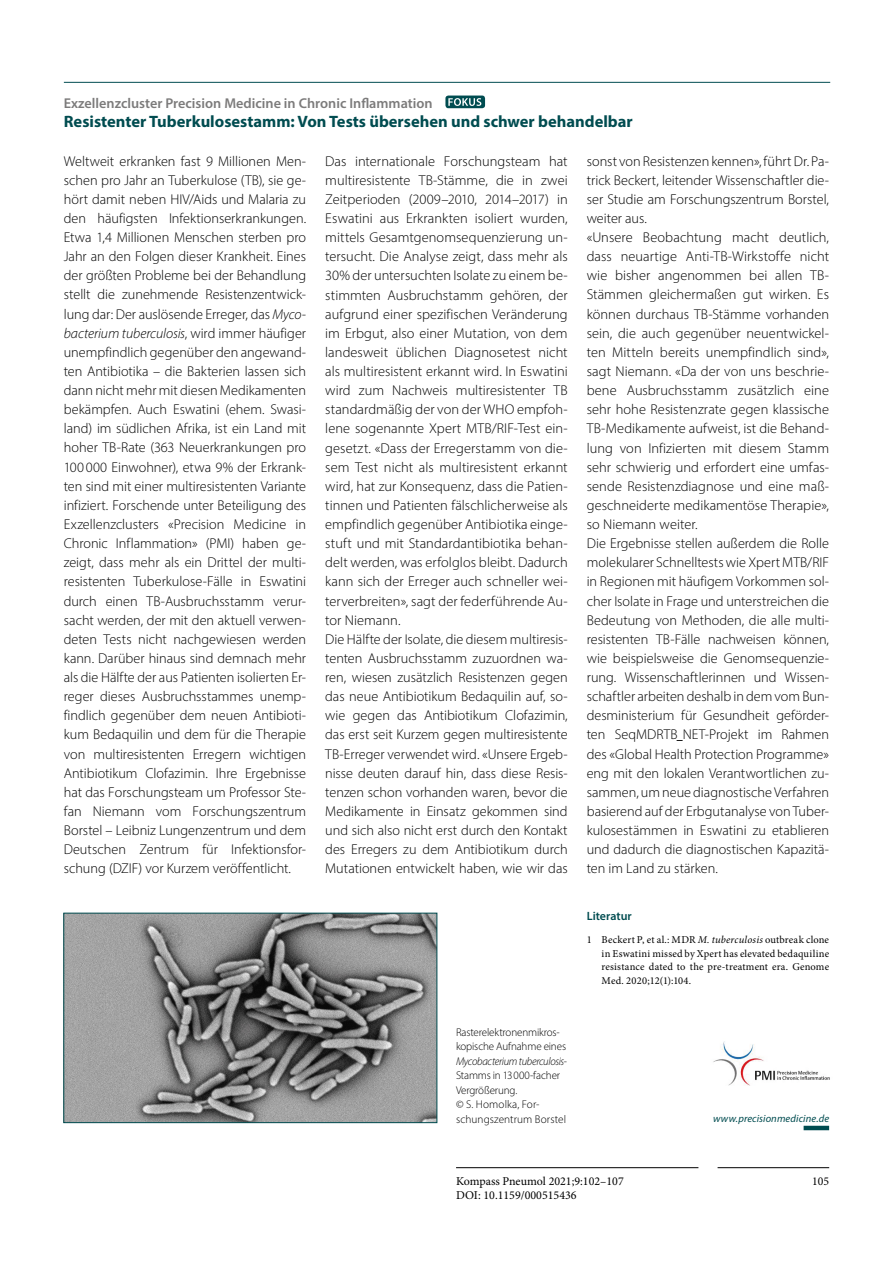
<style>
.page{position:relative;width:893px;height:1263px;background:#fff}
.page>*{position:absolute;margin:0;border:0;box-sizing:border-box;transform-origin:0 0}
.t1{font:700 16.5px "Myriad Pro";color:#004c50}
.t2{font:14.25px/19px "Myriad Variable Concept";letter-spacing:.15em;color:#000}
.t3{font:600 14.25px "Myriad Pro";color:#7c7b7b}
.t4{font:12px "Minion Pro";color:#000}
.t5{font:600 12px "Myriad Pro";letter-spacing:.005em;color:#004c50}
.t6{font:300 11.25px/14.4px "Myriad Pro";letter-spacing:-.01em;color:#000}
.t7{font:10.5px/14px "Minion Pro";letter-spacing:.015em;color:#000;text-align:justify}
.t8{font:italic 10.5px "Myriad Pro";letter-spacing:.01em;color:#004c50}
.s1{font-style:italic}
</style>
<div class="page">
<hr style="left:718px;top:1167px;width:111px;height:1px;background:#000">
<hr style="left:456px;top:1167px;width:242px;height:1px;background:#000">
<hr style="left:64px;top:82px;width:766px;height:1px;background:#004c50">
<div style="left:445px;top:96px;width:40px;height:12px;background:#004c50;border-radius:3px"></div>
<svg style="left:448px;top:98px;width:33px;height:8px"></svg>
<hr style="left:804px;top:1126px;width:25px;height:4px;background:#004c50">
<img style="left:713px;top:1041px;width:117px;height:45px">
<img style="left:65px;top:915px;width:370px;height:206px">
<div style="left:63px;top:913px;width:374px;height:210px;border:1px solid #004c50"></div>
<p class="t3" style="left:64px;top:94px;width:370px">Exzellenzcluster Precision Medicine in Chronic Inflammation</p>
<p class="t1" style="left:64px;top:111px;width:570px">Resistenter Tuberkulosestamm: Von Tests übersehen und schwer behandelbar</p>
<p class="t2" style="left:64px;top:151px;width:244px">Weltweit erkranken fast 9 Millionen Men&shy;schen pro Jahr an Tuberkulose (TB), sie ge&shy;hört damit neben HIV/Aids und Malaria zu den häufigsten Infektionserkrankungen.<br>Etwa 1,4 Millionen Menschen sterben pro Jahr an den Folgen dieser Krankheit. Eines der größten Probleme bei der Behandlung stellt die zunehmende Resistenzentwick&shy;lung dar: Der auslösende Erreger, das <span class="s1">Myco&shy;bacterium tuberculosis</span>, wird immer häufiger unempfindlich gegenüber den angewand&shy;ten Antibiotika – die Bakterien lassen sich dann nichtmehr mitdiesen Medikamenten bekämpfen. Auch Eswatini (ehem. Swasi&shy;land) im südlichen Afrika, ist ein Land mit hoher TB-Rate (363 Neuerkrankungen pro 100000 Einwohner), etwa 9% der Erkrank&shy;ten sind mit einer multiresistenten Variante infiziert. Forschende unter Beteiligung des Exzellenzclusters «Precision Medicine in Chronic Inflammation» (PMI) haben ge&shy;zeigt, dass mehr als ein Drittel der multi&shy;resistenten Tuberkulose-Fälle in Eswatini durch einen TB-Ausbruchsstamm verur&shy;sacht werden, der mit den aktuell verwen&shy;deten Tests nicht nachgewiesen werden kann. Darüber hinaus sind demnach mehr als die Hälfte der aus Patienten isolierten Er&shy;reger dieses Ausbruchsstammes unemp&shy;findlich gegenüber dem neuen Antibioti&shy;kum Bedaquilin und dem für die Therapie von multiresistenten Erregern wichtigen Antibiotikum Clofazimin. Ihre Ergebnisse hat das Forschungsteam um Professor Ste&shy;fan Niemann vom Forschungszentrum Borstel – Leibniz Lungenzentrum und dem Deutschen Zentrum für Infektionsfor&shy;schung (DZIF) vor Kurzem veröffentlicht.</p>
<p class="t2" style="left:325px;top:151px;width:244px">Das internationale Forschungsteam hat multiresistente TB-Stämme, die in zwei Zeitperioden (2009–2010, 2014–2017) in Eswatini aus Erkrankten isoliert wurden, mittels Gesamtgenomsequenzierung un&shy;tersucht. Die Analyse zeigt, dass mehr als 30%deruntersuchten Isolate zu einem be&shy;stimmten Ausbruchstamm gehören, der aufgrund einer spezifischen Veränderung im Erbgut, also einer Mutation, von dem landesweit üblichen Diagnosetest nicht als multiresistent erkannt wird. In Eswatini wird zum Nachweis multiresistenter TB standardmäßig dervon derWHO empfoh&shy;lene sogenannte Xpert MTB/RIF-Test ein&shy;gesetzt. «Dass der Erregerstamm von die&shy;sem Test nicht als multiresistent erkannt wird, hat zur Konsequenz, dass die Patien&shy;tinnen und Patienten fälschlicherweise als empfindlich gegenüberAntibiotika einge&shy;stuft und mit Standardantibiotika behan&shy;delt werden, was erfolglos bleibt. Dadurch kann sich der Erreger auch schneller wei&shy;terverbreiten», sagt derfederführende Au&shy;tor Niemann.<br>D ie Hälfte der Isolate, die diesem m ultiresis&shy;tenten Ausbruchsstamm zuzuordnen wa&shy;ren, wiesen zusätzlich Resistenzen gegen das neue Antibiotikum Bedaquilin auf, so&shy;wie gegen das Antibiotikum Clofazimin, das erst seit Kurzem gegen multiresistente TB-Erreger verwendet wird. «Unsere Ergeb&shy;nisse deuten darauf hin, dass diese Resis&shy;tenzen schon vorhanden waren, bevor die Medikamente in Einsatz gekommen sind und sich also nicht erst durch den Kontakt des Erregers zu dem Antibiotikum durch Mutationen entwickelt haben, wie wir das</p>
<p class="t2" style="left:587px;top:151px;width:244px">sonstvon Resistenzen kennen», führtDr. Pa&shy;trick Beckert, leitender Wissenschaftler die&shy;ser Studie am Forschungszentrum Borstel, weiter aus.<br>«Unsere Beobachtung macht deutlich, dass neuartige Anti-TB-Wirkstoffe nicht wie bisher angenommen bei allen TB-Stämmen gleichermaßen gut wirken. Es können durchaus TB-Stämme vorhanden sein, die auch gegenüber neuentwickel&shy;ten Mitteln bereits unempfindlich sind», sagt Niemann. «Da der von uns beschrie&shy;bene Ausbruchsstamm zusätzlich eine sehr hohe Resistenzrate gegen klassische TB-Medikamente aufweist, ist die Behand&shy;lung von Infizierten mit diesem Stamm sehr schwierig und erfordert eine umfas&shy;sende Resistenzdiagnose und eine maß&shy;geschneiderte medikamentöse Therapie», so Niemann weiter.<br>Die Ergebnisse stellen außerdem die Rolle molekularer Schnelltestswie XpertMTB/RIF in Regionen mithäufigem Vorkommen sol&shy;cher Isolate in Frage und unterstreichen die Bedeutung von Methoden, die alle multi&shy;resistenten TB-Fälle nachweisen können, wie beispielsweise die Genomsequenzie&shy;rung. Wissenschaftlerinnen und Wissen&shy;schaftler arbeiten deshalb in dem vom Bun&shy;desministerium für Gesundheit geförder&shy;ten SeqMDRTB NET-Projekt im Rahmen des «Global Health Protection Programme» eng mit den lokalen Verantwortlichen zu&shy;sammen, um neue diagnostische Verfahren basierend auf der Erbgutanalyse von Tuber&shy;kulosestämm en in Eswatini zu etablieren und dadurch die diagnostischen Kapazitä&shy;ten im Land zu stärken.</p>
<p class="t5" style="left:587px;top:908px;width:47px">Literatur</p>
<p class="t7" style="left:602px;top:932px;width:229px;text-indent:-15px">1 Beckert P, et al.: MDR <span class="s1">M. tuberculosis</span> outbreak clone in Eswatini missed by Xpert has elevated bedaquiline resistance dated to the pre-treatment era. Genome Med. 2020;12(1):104.</p>
<p class="t6" style="left:456px;top:1025px;width:112px">Rasterelektronenmikros&shy;kopische Aufnahme eines<br><span class="s1">Mycobacterium tuberculosis</span>-<br>Stamms in 13000-facher<br>Vergrößerung.<br>© S. Homolka, For&shy;schungszentrum Borstel</p>
<p class="t8" style="left:713px;top:1111px;width:117px">www.precisionmedicine.de</p>
<p class="t4" style="left:456px;top:1173px;width:169px">Kompass Pneumol 2021;9:102–107</p>
<p class="t4" style="left:812px;top:1173px;width:18px">105</p>
<p class="t4" style="left:456px;top:1187px;width:122px">DOI: 10.1159/000515436</p>
</div>
